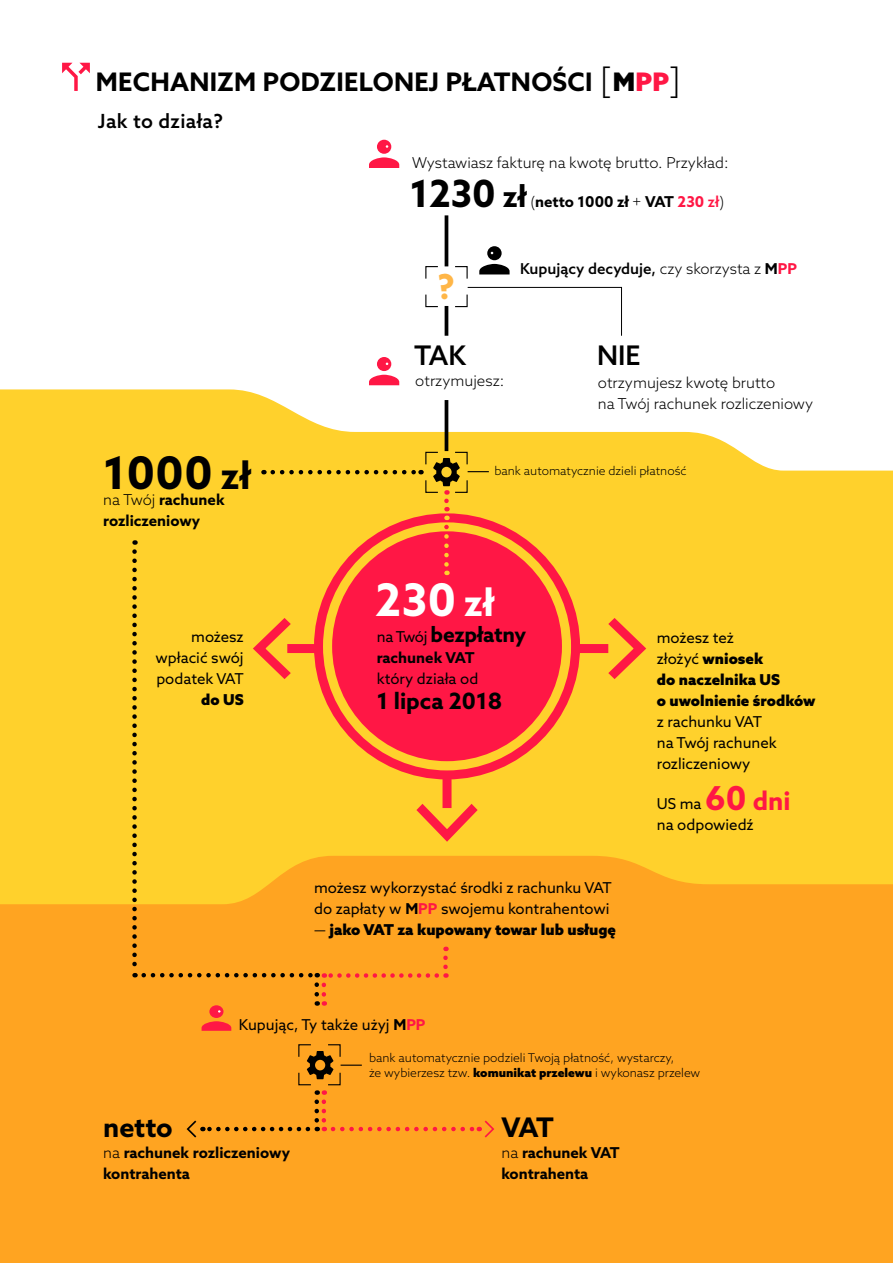
<style>
.page{position:relative;width:893px;height:1263px;background:#fff}
.page>*{position:absolute;margin:0;border:0;box-sizing:border-box;transform-origin:0 0}
.t1{font:700 45px "Azo Sans";color:#000}
.t2{font:700 45px "Azo Sans";color:#fff}
.t3{font:700 34.5px "Azo Sans";color:#ffb647}
.t4{font:700 27px "Azo Sans";letter-spacing:-.01em;color:#000}
.t5{font:500 27px "Azo Sans";color:#000}
.t6{font:700 25.5px "Azo Sans";letter-spacing:.01em;color:#000}
.t7{font:700 22.5px "Azo Sans";color:#000}
.t8{font:700 21px "Azo Sans";letter-spacing:-.01em;color:#000}
.t9{font:500 19.5px "Azo Sans";letter-spacing:.02em;color:#000}
.t10{font:15px/21px "Azo Sans";color:#000}
.t11{font:700 15px/21px "Azo Sans";color:#000}
.t12{font:300 15px/21px "Azo Sans";color:#000}
.t13{font:900 15px/21px "Azo Sans";color:#000}
.t14{font:500 15px "Azo Sans";color:#000}
.t15{font:300 12px/15px "Azo Sans";color:#000}
.s1{font-weight:300;font-size:33px}
.s2{font-weight:900}
.s3{font-weight:900;color:#ff1745}
.s4{font-size:37.5px}
.s5{font-weight:300}
.s6{font-size:30px}
.s7{color:#ff1745}
.s8{font-weight:500;color:#ff1745}
.s9{font-weight:700}
.s10{font-weight:700;color:#ff1745}
.s11{font-weight:400;font-size:15px}
.s12{font-weight:400}
.s13{font-weight:700;font-size:33px;color:#ff1745}
.s14{font-weight:700;font-size:25.5px;color:#ff1745}
</style>
<div class="page">
<svg style="left:0;top:389px;width:893px;height:467px;background:#fed23f"></svg>
<div style="left:335px;top:534px;width:224px;height:224px;background:#ff1745;border-radius:50%"></div>
<div style="left:332px;top:531px;width:230px;height:230px;border:6px solid #ff1745;border-radius:50%"></div>
<div style="left:0;top:856px;width:893px;height:407px;background:#ffa421"></div>
<hr style="left:445px;top:215px;width:3px;height:51px;background:#000">
<hr style="left:445px;top:306px;width:3px;height:30px;background:#000">
<svg style="left:369px;top:157px;width:30px;height:11px"></svg>
<div style="left:377px;top:140px;width:14px;height:14px;background:#ff1745;border-radius:50%"></div>
<svg style="left:369px;top:375px;width:30px;height:10px"></svg>
<div style="left:377px;top:357px;width:14px;height:14px;background:#ff1745;border-radius:50%"></div>
<svg style="left:479px;top:264px;width:31px;height:10px"></svg>
<svg style="left:487px;top:246px;width:15px;height:14px"></svg>
<svg style="left:187px;top:1120px;width:9px;height:17px"></svg>
<svg style="left:251px;top:616px;width:42px;height:65px;background:#ffa032"></svg>
<svg style="left:606px;top:616px;width:42px;height:65px;background:#ffa132"></svg>
<svg style="left:414px;top:802px;width:66px;height:42px;background:#ffa132"></svg>
<div style="left:314px;top:513px;width:266px;height:266px;border:9px solid #ff1745;border-radius:50%"></div>
<hr style="left:445px;top:400px;width:3px;height:51px;background:#000">
<svg style="left:443px;top:958px;width:5px;height:20px"></svg>
<svg style="left:324px;top:973px;width:113px;height:5px"></svg>
<svg style="left:132px;top:551px;width:5px;height:426px;background:#a8841b"></svg>
<svg style="left:144px;top:973px;width:174px;height:4px"></svg>
<svg style="left:314px;top:985px;width:12px;height:21px"></svg>
<svg style="left:202px;top:1127px;width:106px;height:4px"></svg>
<svg style="left:314px;top:1102px;width:12px;height:29px"></svg>
<svg style="left:333px;top:1120px;width:161px;height:17px;background:#ff9424"></svg>
<svg style="left:455px;top:266px;width:13px;height:13px"></svg>
<svg style="left:455px;top:287px;width:167px;height:49px"></svg>
<svg style="left:425px;top:294px;width:13px;height:14px"></svg>
<svg style="left:425px;top:266px;width:13px;height:13px"></svg>
<div style="left:287px;top:644px;width:30px;height:9px;background:#ff1745"></div>
<div style="left:579px;top:644px;width:29px;height:9px;background:#ff1745"></div>
<div style="left:442px;top:778px;width:9px;height:30px;background:#ff1745"></div>
<svg style="left:444px;top:501px;width:5px;height:74px"></svg>
<svg style="left:273px;top:451px;width:216px;height:44px;background:#e8be28"></svg>
<hr style="left:341px;top:1064px;width:21px;height:2px;background:#000">
<svg style="left:298px;top:1044px;width:43px;height:51px;background:#bf7919"></svg>
<svg style="left:202px;top:1021px;width:29px;height:10px"></svg>
<div style="left:209px;top:1005px;width:14px;height:13px;background:#ff1745;border-radius:50%"></div>
<svg style="left:62px;top:63px;width:28px;height:28px"></svg>
<h3 class="t6" style="left:96px;top:65px;width:586px">MECHANIZM PODZIELONEJ PŁATNOŚCI <span class="s1">[</span><span class="s2">M</span><span class="s3">PP</span><span class="s1">]</span></h3>
<h3 class="t9" style="left:98px;top:108px;width:127px">Jak to działa?</h3>
<h1 class="t1" style="left:103px;top:443px;width:149px">1000 <span class="s4">zł</span></h1>
<p class="t11" style="left:103px;top:489px;width:123px"><span class="s5">na Twój</span> rachunek rozliczeniowy</p>
<p class="t10" style="left:155px;top:625px;width:90px;text-align:justify;text-indent:36px">możesz wpłacić swój podatek VAT</p>
<p class="t13" style="left:201px;top:688px;width:44px">do US</p>
<p class="t12" style="left:412px;top:152px;width:318px">Wystawiasz fakturę na kwotę brutto. Przykład:</p>
<p class="t11" style="left:410px;top:191px;width:316px"><span class="s4">1230</span> <span class="s6">zł</span> <span class="s5">(</span>netto 1000 zł <span class="s5">+</span> VAT <span class="s7">230</span> <span class="s8">zł</span><span class="s5">)</span></p>
<h2 class="t3" style="left:437px;top:264px;width:19px">?</h2>
<p class="t14" style="left:520px;top:259px;width:279px">Kupujący decyduje, <span class="s5">czy skorzysta z</span> <span class="s9">M</span><span class="s10">PP</span></p>
<h3 class="t5" style="left:414px;top:338px;width:53px">TAK</h3>
<h3 class="t5" style="left:597px;top:338px;width:45px">NIE</h3>
<p class="t12" style="left:415px;top:370px;width:90px">otrzymujesz:</p>
<p class="t12" style="left:598px;top:371px;width:217px">otrzymujesz kwotę brutto<br>na Twój rachunek rozliczeniowy</p>
<p class="t15" style="left:494px;top:463px;width:194px">bank automatycznie dzieli płatność</p>
<h1 class="t2" style="left:375px;top:570px;width:120px">230 <span class="s4">zł</span></h1>
<h3 class="t8" style="left:377px;top:620px;width:151px"><span class="s11">na Twój</span> bezpłatny</h3>
<p class="t11" style="left:377px;top:647px;width:99px">rachunek VAT</p>
<p class="t10" style="left:377px;top:668px;width:103px">który działa od</p>
<h3 class="t7" style="left:377px;top:686px;width:127px">1 lipca 2018</h3>
<p class="t10" style="left:314px;top:877px;width:299px">możesz wykorzystać środki z rachunku VAT do zapłaty w <span class="s9">M</span><span class="s10">PP</span> swojemu kontrahentowi</p>
<p class="t13" style="left:314px;top:919px;width:304px"><span class="s12">—</span> jako VAT za kupowany towar lub usługę</p>
<p class="t13" style="left:657px;top:626px;width:160px"><span class="s12">możesz też<br>złożyć</span> wniosek<br>do naczelnika US<br>o uwolnienie środków</p>
<p class="t10" style="left:657px;top:710px;width:122px">z rachunku VAT na Twój rachunek rozliczeniowy</p>
<p class="t10" style="left:657px;top:792px;width:135px">US ma <span class="s13">60</span> <span class="s14">dni </span>na odpowiedź</p>
<p class="t10" style="left:239px;top:1014px;width:188px">Kupując, Ty także użyj <span class="s9">M</span><span class="s10">PP</span></p>
<h3 class="t4" style="left:103px;top:1110px;width:71px">netto</h3>
<p class="t11" style="left:103px;top:1142px;width:188px"><span class="s5">na</span> rachunek rozliczeniowy kontrahenta</p>
<p class="t15" style="left:369px;top:1050px;width:333px">bank automatycznie podzieli Twoją płatność, wystarczy,<br>że wybierzesz tzw. <span class="s2">komunikat przelewu</span> i wykonasz przelew</p>
<h3 class="t4" style="left:501px;top:1110px;width:54px">VAT</h3>
<p class="t11" style="left:501px;top:1142px;width:120px"><span class="s5">na</span> rachunek VAT kontrahenta</p>
</div>
